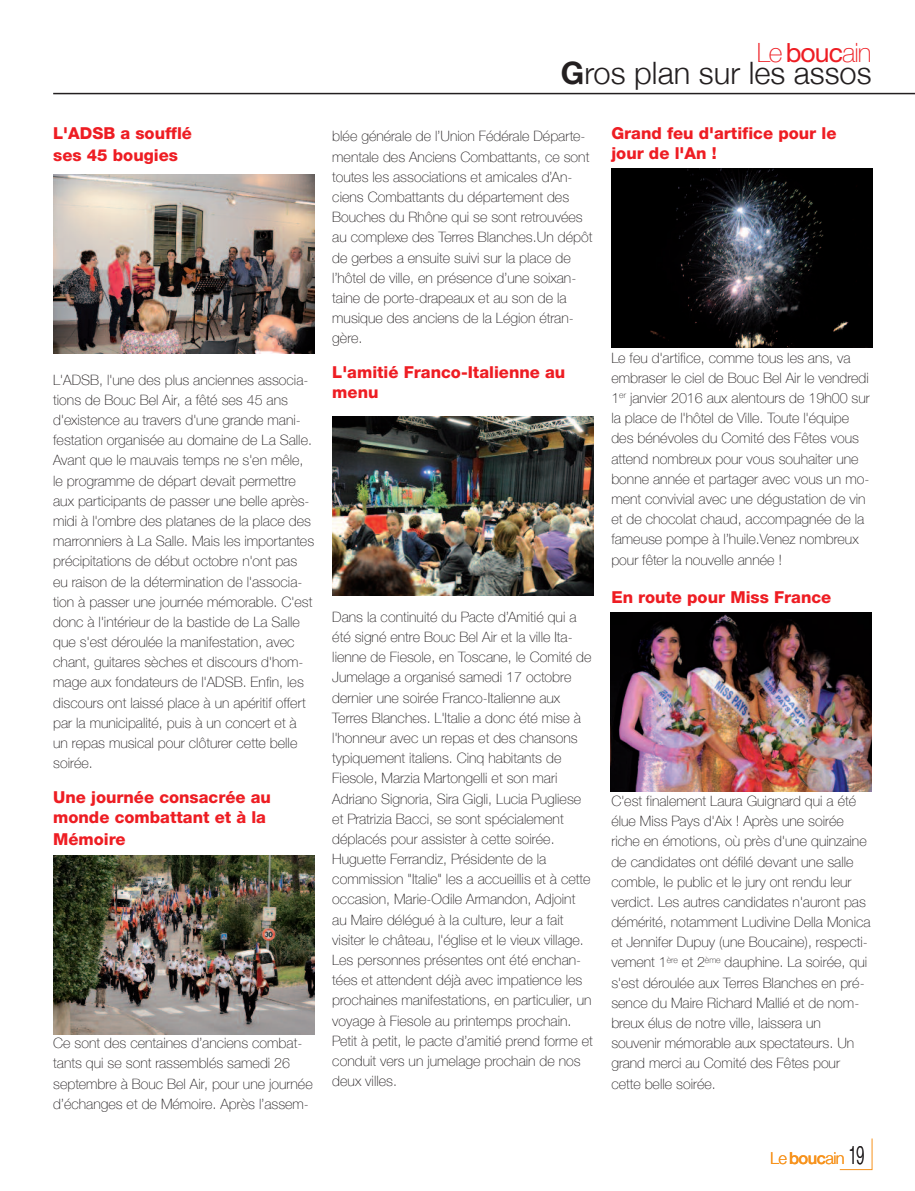
<style>
.page{position:relative;width:915px;height:1191px;background:#fff}
.page>*{position:absolute;margin:0;border:0;box-sizing:border-box;transform-origin:0 0}
.t1{font:300 30.9px "Helvetica Neue";color:#231f20}
.t2{font:100 26.55px "Helvetica Neue";color:#ee1d23}
.t3{font:800 16.5px/19.8px "Helvetica Neue";color:#ee1d23}
.t4{font:300 16.5px "Helvetica Neue";color:#f7931d}
.t5{font:100 14.25px/20.2px "Helvetica Neue";color:#231f20}
.s1{font-weight:400}
.s2{font-weight:700}
.s3{font-weight:500}
.s4{font-size:25.5px;color:#231f20}
</style>
<div class="page">
<svg style="left:839px;top:1138px;width:33px;height:32px"></svg>
<hr style="left:53px;top:93px;width:861px;height:1px;background:#231f20">
<img style="left:53px;top:175px;width:261px;height:178px">
<img style="left:53px;top:855px;width:261px;height:179px">
<img style="left:332px;top:417px;width:261px;height:178px">
<img style="left:611px;top:169px;width:261px;height:178px">
<img style="left:610px;top:612px;width:261px;height:179px">
<p class="t3" style="left:53px;top:124px;width:140px;line-height:21.6px">L'ADSB a soufflé ses 45 bougies</p>
<p class="t5" style="left:53px;top:369px;width:262px">L'ADSB, l'une des plus anciennes associa&shy;tions de Bouc Bel Air, a fêté ses 45 ans d'existence au travers d'une grande mani&shy;festation organisée au domaine de La Salle.<br>Avant que le mauvais temps ne s'en mêle, le programme de départ devait permettre aux participants de passer une belle après&shy;midi à l'ombre des platanes de la place des marronniers à La Salle. Mais les importantes précipitations de début octobre n'ont pas eu raison de la détermination de l'associa&shy;tion à passer une journée mémorable. C'est donc à l'intérieur de la bastide de La Salle que s'est déroulée la manifestation, avec chant, guitares sèches et discours d'hom&shy;mage aux fondateurs de l'ADSB. Enfin, les discours ont laissé place à un apéritif offert par la municipalité, puis à un concert et à un repas musical pour clôturer cette belle soirée.</p>
<p class="t3" style="left:53px;top:789px;width:219px">Une journée consacrée au monde combattant et à la</p>
<p class="t3" style="left:53px;top:830px;width:74px">Mémoire</p>
<p class="t5" style="left:53px;top:1032px;width:261px">Ce sont des centaines d’anciens combat&shy;tants qui se sont rassemblés samedi 26 septembre à Bouc Bel Air, pour une journée d’échanges et de Mémoire. Après l’assem-</p>
<h2 class="t2" style="left:756px;top:36px;width:116px">Le <span class="s1">bouc</span>ain</h2>
<h1 class="t1" style="left:560px;top:54px;width:312px"><span class="s2">G</span>ros plan sur les assos</h1>
<p class="t5" style="left:332px;top:126px;width:261px">blée générale de l’Union Fédérale Départe&shy;mentale des Anciens Combattants, ce sont toutes les associations et amicales d’An&shy;ciens Combattants du département des Bouches du Rhône qui se sont retrouvées au complexe des Terres Blanches.Un dépôt de gerbes a ensuite suivi sur la place de l’hôtel de ville, en présence d’une soixan&shy;taine de porte-drapeaux et au son de la musique des anciens de la Légion étran&shy;gère.</p>
<p class="t3" style="left:332px;top:364px;width:234px">L'amitié Franco-Italienne au menu</p>
<p class="t5" style="left:332px;top:606px;width:262px">Dans la continuité du Pacte d’Amitié qui a été signé entre Bouc Bel Air et la ville Ita&shy;lienne de Fiesole, en Toscane, le Comité de Jumelage a organisé samedi 17 octobre dernier une soirée Franco-Italienne aux Terres Blanches. L'Italie a donc été mise à l'honneur avec un repas et des chansons typiquement italiens. Cinq habitants de Fiesole, Marzia Martongelli et son mari Adriano Signoria, Sira Gigli, Lucia Pugliese et Pratrizia Bacci, se sont spécialement déplacés pour assister à cette soirée.<br>Huguette Ferrandiz, Présidente de la commission "Italie" les a accueillis et à cette occasion, Marie-Odile Armandon, Adjoint au Maire délégué à la culture, leur a fait visiter le château, l'église et le vieux village.<br>Les personnes présentes ont été enchan&shy;tées et attendent déjà avec impatience les prochaines manifestations, en particulier, un voyage à Fiesole au printemps prochain.<br>Petit à petit, le pacte d’amitié prend forme et conduit vers un jumelage prochain de nos deux villes.</p>
<p class="t3" style="left:611px;top:125px;width:226px">Grand feu d'artifice pour le jour de l'An !</p>
<p class="t5" style="left:611px;top:347px;width:260px">Le feu d'artifice, comme tous les ans, va embraser le ciel de Bouc Bel Air le vendredi 1<sup>er</sup> janvier 2016 aux alentours de 19h00 sur la place de l'hôtel de Ville. Toute l'équipe des bénévoles du Comité des Fêtes vous attend nombreux pour vous souhaiter une bonne année et partager avec vous un mo&shy;ment convivial avec une dégustation de vin et de chocolat chaud, accompagnée de la fameuse pompe à l’huile.Venez nombreux pour fêter la nouvelle année !</p>
<p class="t3" style="left:611px;top:588px;width:221px">En route pour Miss France</p>
<p class="t5" style="left:611px;top:790px;width:260px">C'est finalement Laura Guignard qui a été élue Miss Pays d'Aix ! Après une soirée riche en émotions, où près d'une quinzaine de candidates ont défilé devant une salle comble, le public et le jury ont rendu leur verdict. Les autres candidates n'auront pas démérité, notamment Ludivine Della Monica et Jennifer Dupuy (une Boucaine), respecti&shy;vement 1<sup>ère</sup> et 2<sup>ème</sup> dauphine. La soirée, qui s'est déroulée aux Terres Blanches en pré&shy;sence du Maire Richard Mallié et de nom&shy;breux élus de notre ville, laissera un souvenir mémorable aux spectateurs. Un grand merci au Comité des Fêtes pour cette belle soirée.</p>
<p class="t4" style="left:770px;top:1147px;width:96px">Le <span class="s3">bouc</span>ain <span class="s4">19</span></p>
</div>
